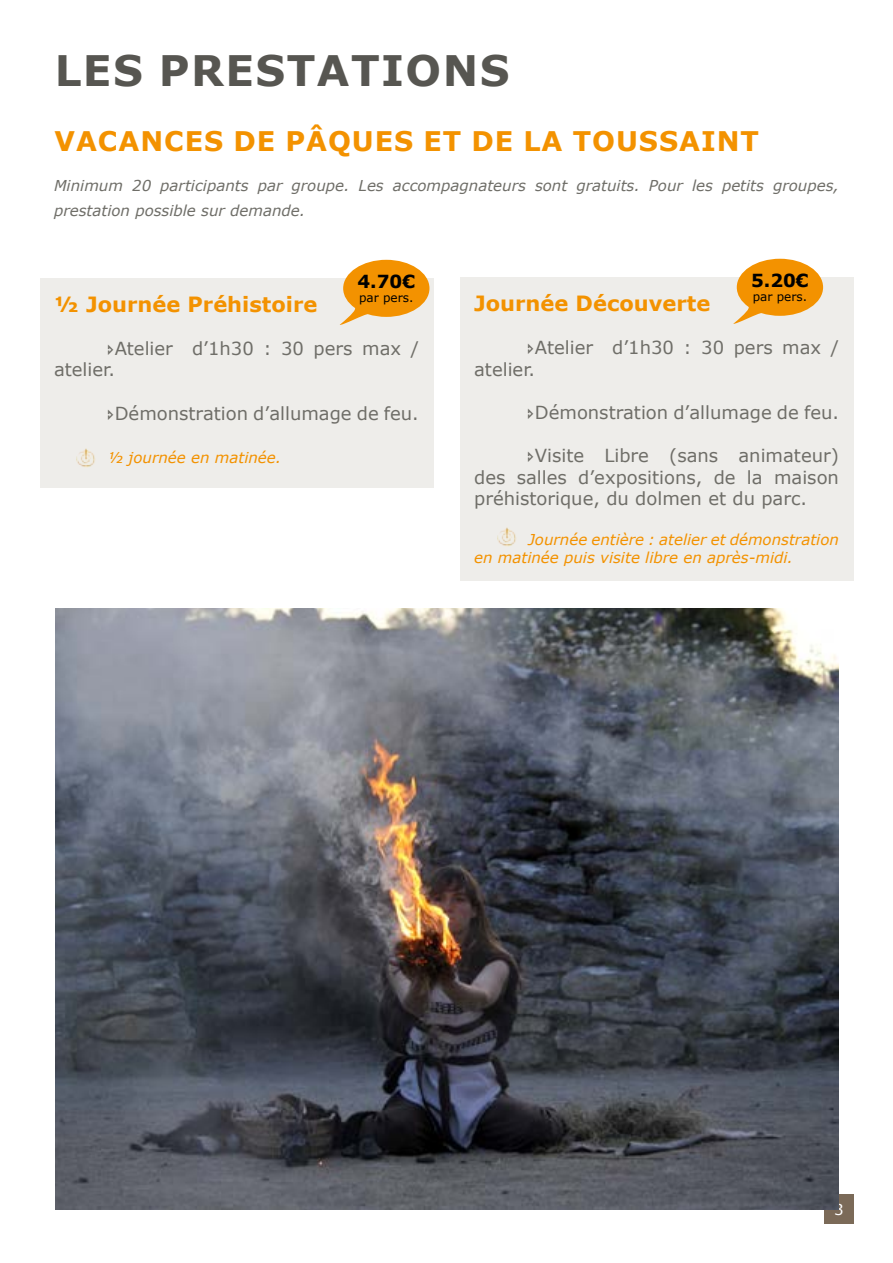
<style>
.page{position:relative;width:893px;height:1263px;background:#fff}
.page>*{position:absolute;margin:0;border:0;box-sizing:border-box;transform-origin:0 0}
.t1{font:700 42px "Verdana";letter-spacing:.035em;color:#575651}
.t2{font:700 27px "Verdana";letter-spacing:.035em;color:#f39200}
.t3{font:700 21px "Verdana";color:#f39200}
.t4{font:18px/21.6px "Verdana";color:#6f6e68}
.t5{font:700 18px "Verdana";color:#000}
.t6{font:italic 15px/25.2px "Verdana";color:#6f6e68}
.t7{font:italic 15px/18px "Verdana";color:#f39200}
.t8{font:15px "Verdana";color:#fff}
.t9{font:12px "Verdana";color:#000}
</style>
<div class="page">
<div style="left:824px;top:1194px;width:30px;height:30px;background:#7b6a58"></div>
<div style="left:460px;top:277px;width:394px;height:304px;background:#eeedea"></div>
<div style="left:40px;top:279px;width:394px;height:209px;background:#eeedea"></div>
<svg style="left:733px;top:259px;width:90px;height:65px"></svg>
<svg style="left:340px;top:260px;width:89px;height:65px"></svg>
<img style="left:55px;top:608px;width:784px;height:602px">
<img style="left:498px;top:527px;width:19px;height:20px">
<img style="left:77px;top:448px;width:18px;height:20px">
<h1 class="t1" style="left:55px;top:41px;width:456px">LES PRESTATIONS</h1>
<h2 class="t2" style="left:54px;top:122px;width:706px">VACANCES DE PÂQUES ET DE LA TOUSSAINT</h2>
<p class="t6" style="left:54px;top:172px;width:786px">Minimum 20 participants par groupe. Les accompagnateurs sont gratuits. Pour les petits groupes, prestation possible sur demande.</p>
<p class="t5" style="left:751px;top:268px;width:59px">5.20€</p>
<p class="t5" style="left:357px;top:269px;width:59px">4.70€</p>
<p class="t9" style="left:359px;top:290px;width:56px">par pers.</p>
<p class="t3" style="left:474px;top:288px;width:238px">Journée Découverte</p>
<p class="t4" style="left:474px;top:336px;width:366px;text-indent:61px">Atelier d’1h30 : 30 pers max / atelier.</p>
<p class="t4" style="left:535px;top:401px;width:306px">Démonstration d’allumage de feu.</p>
<p class="t4" style="left:474px;top:444px;width:366px;text-align:justify;text-indent:61px">Visite Libre (sans animateur) des salles d’expositions, de la maison préhistorique, du dolmen et du parc.</p>
<p class="t7" style="left:474px;top:530px;width:366px;text-indent:54px">Journée entière : atelier et démonstration en matinée puis visite libre en après-midi.</p>
<p class="t3" style="left:54px;top:289px;width:265px">½ Journée Préhistoire</p>
<p class="t9" style="left:753px;top:289px;width:56px">par pers.</p>
<p class="t4" style="left:54px;top:337px;width:366px;text-indent:61px">Atelier d’1h30 : 30 pers max / atelier.</p>
<p class="t4" style="left:115px;top:402px;width:306px">Démonstration d’allumage de feu.</p>
<p class="t7" style="left:108px;top:448px;width:175px">½ journée en matinée.</p>
<p class="t8" style="left:834px;top:1199px;width:11px">3</p>
</div>
